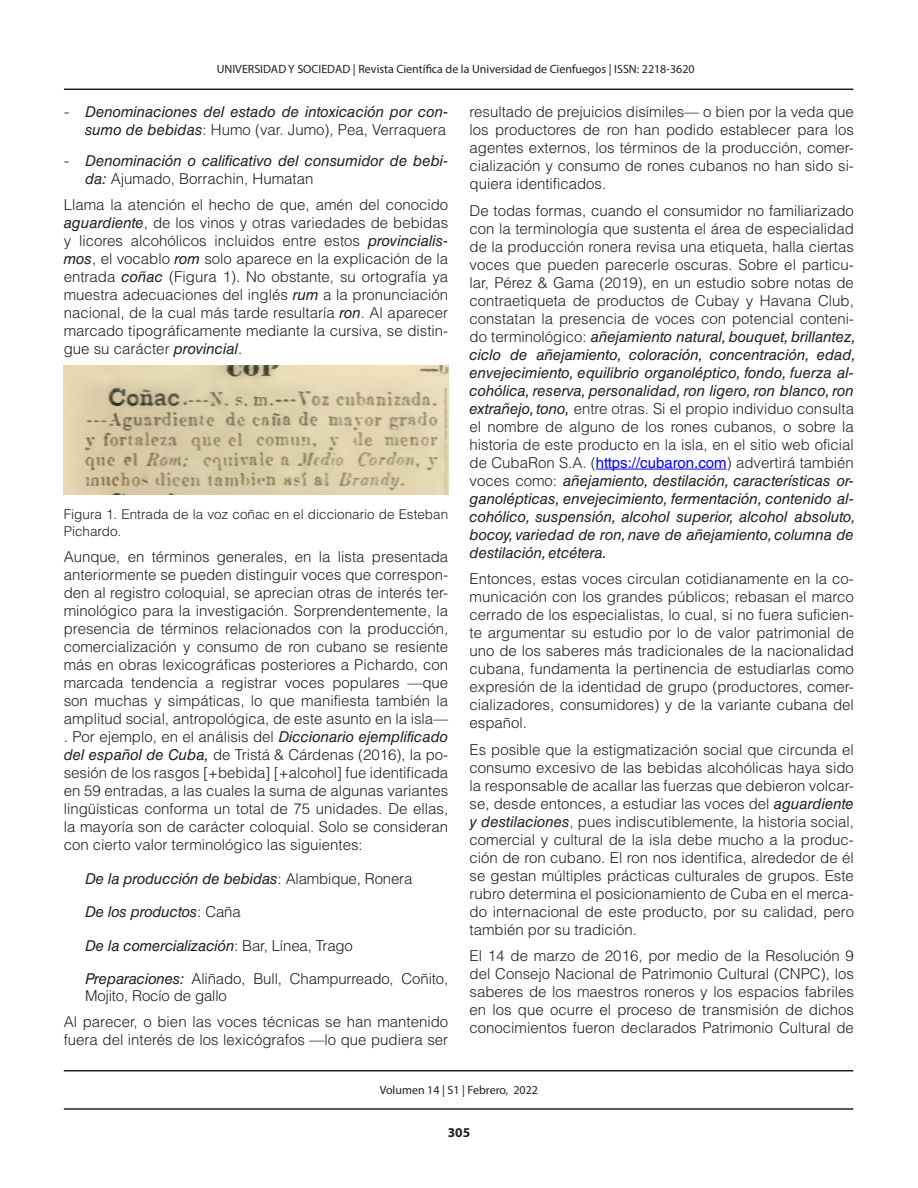
<style>
.page{position:relative;width:918px;height:1188px;background:#fff}
.page>*{position:absolute;margin:0;border:0;box-sizing:border-box;transform-origin:0 0}
.TEXTO{font:300 15px/18px "Helvetica LT Std";color:#231f20;text-align:justify}
.texto_sangria{font:italic 15px/18px "Helvetica LT Std";color:#231f20;text-align:right}
.texto_sangria-2{font:300 15px/16.5px "Helvetica LT Std";letter-spacing:-.01em;color:#231f20}
.pie_de_foto{font:300 13.5px/16.2px "Helvetica LT Std";color:#231f20}
.t1{font:700 13.5px "Myriad Pro";color:#231f20}
.t2{font:12px "Myriad Pro";color:#231f20}
.s1{font-family:"Adobe Caslon Pro";font-style:normal}
.s2{font-weight:300;font-style:normal}
.s3{font-weight:400;font-style:italic}
.s4{font-weight:400;color:#00f}
</style>
<div class="page">
<hr style="left:64px;top:89px;width:789px;height:1px;background:#231f20">
<hr style="left:64px;top:1108px;width:789px;height:2px;background:#231f20">
<hr style="left:64px;top:1070px;width:789px;height:1px;background:#231f20">
<img style="left:64px;top:366px;width:384px;height:129px">
<hr style="left:596px;top:469px;width:131px;height:1px;background:#00f">
<p class="t2" style="left:217px;top:61px;width:479px">UNIVERSIDAD Y SOCIEDAD | Revista Científica de la Universidad de Cienfuegos | ISSN: 2218-3620</p>
<p class="texto_sangria" style="left:64px;top:103px;width:386px"><span class="s1">-</span> Denominaciones del estado de intoxicación por con&shy;sumo de bebidas<span class="s2">: Humo (var. Jumo), Pea, Verraquera</span></p>
<p class="texto_sangria" style="left:85px;top:152px;width:365px;text-align:left;text-indent:-21px"><span class="s1">-</span> Denominación o calificativo del consumidor de bebi&shy;da: <span class="s2">Ajumado, Borrachin, Humatan</span></p>
<p class="TEXTO" style="left:64px;top:196px;width:386px">Llama la atención el hecho de que, amén del conocido <span class="s3">aguardiente</span>, de los vinos y otras variedades de bebidas y licores alcohólicos incluidos entre estos <span class="s3">provincialis&shy;mos</span>, el vocablo <span class="s3">rom</span> solo aparece en la explicación de la entrada <span class="s3">coñac</span> (Figura 1). No obstante, su ortografía ya muestra adecuaciones del inglés <span class="s3">rum</span> a la pronunciación nacional, de la cual más tarde resultaría <span class="s3">ron</span>. Al aparecer marcado tipográficamente mediante la cursiva, se distin&shy;gue su carácter <span class="s3">provincial</span>.</p>
<p class="pie_de_foto" style="left:64px;top:506px;width:386px">Figura 1. Entrada de la voz coñac en el diccionario de Esteban<br>Pichardo.</p>
<p class="TEXTO" style="left:64px;top:548px;width:386px">Aunque, en términos generales, en la lista presentada anteriormente se pueden distinguir voces que correspon&shy;den al registro coloquial, se aprecian otras de interés ter&shy;minológico para la investigación. Sorprendentemente, la presencia de términos relacionados con la producción, comercialización y consumo de ron cubano se resiente más en obras lexicográficas posteriores a Pichardo, con marcada tendencia a registrar voces populares —que son muchas y simpáticas, lo que manifiesta también la amplitud social, antropológica, de este asunto en la isla— . Por ejemplo, en el análisis del <span class="s3">Diccionario ejemplificado del español de Cuba,</span> de Tristá &amp; Cárdenas (2016), la po&shy;sesión de los rasgos [+bebida] [+alcohol] fue identificada en 59 entradas, a las cuales la suma de algunas variantes lingüísticas conforma un total de 75 unidades. De ellas, la mayoría son de carácter coloquial. Solo se consideran con cierto valor terminológico las siguientes:</p>
<p class="texto_sangria" style="left:85px;top:869px;width:329px">De la producción de bebidas<span class="s2">: Alambique, Ronera</span></p>
<p class="texto_sangria" style="left:85px;top:903px;width:157px">De los productos<span class="s2">: Caña</span></p>
<p class="texto_sangria" style="left:85px;top:936px;width:269px">De la comercialización<span class="s2">: Bar, Línea, Trago</span></p>
<p class="texto_sangria-2" style="left:85px;top:970px;width:365px"><span class="s3">Preparaciones:</span> Aliñado, Bull, Champurreado, Coñito,<br>Mojito, Rocío de gallo</p>
<p class="TEXTO" style="left:64px;top:1013px;width:386px">Al parecer, o bien las voces técnicas se han mantenido fuera del interés de los lexicógrafos —lo que pudiera ser</p>
<p class="TEXTO" style="left:470px;top:103px;width:386px">resultado de prejuicios disímiles— o bien por la veda que los productores de ron han podido establecer para los agentes externos, los términos de la producción, comer&shy;cialización y consumo de rones cubanos no han sido si&shy;quiera identificados.</p>
<p class="TEXTO" style="left:470px;top:201px;width:388px;text-align:left">De todas formas, cuando el consumidor no familiarizado con la terminología que sustenta el área de especialidad de la producción ronera revisa una etiqueta, halla ciertas voces que pueden parecerle oscuras. Sobre el particu&shy;lar, Pérez &amp; Gama (2019), en un estudio sobre notas de contraetiqueta de productos de Cubay y Havana Club, constatan la presencia de voces con potencial conteni&shy;do terminológico: <span class="s3">añejamiento natural, bouquet, brillantez, ciclo de añejamiento, coloración, concentración, edad, envejecimiento, equilibrio organoléptico, fondo, fuerza al&shy;cohólica, reserva, personalidad, ron ligero, ron blanco, ron extrañejo, tono,</span> entre otras. Si el propio individuo consulta el nombre de alguno de los rones cubanos, o sobre la historia de este producto en la isla, en el sitio web oficial de CubaRon S.A. (<span class="s4">https://cubaron.com</span>) advertirá también voces como: <span class="s3">añejamiento, destilación, características or&shy;ganolépticas, envejecimiento, fermentación, contenido al&shy;cohólico, suspensión, alcohol superior, alcohol absoluto, bocoy, variedad de ron, nave de añejamiento, columna de destilación, etcétera.</span></p>
<p class="TEXTO" style="left:470px;top:570px;width:386px">Entonces, estas voces circulan cotidianamente en la co&shy;municación con los grandes públicos; rebasan el marco cerrado de los especialistas, lo cual, si no fuera suficien&shy;te argumentar su estudio por lo de valor patrimonial de uno de los saberes más tradicionales de la nacionalidad cubana, fundamenta la pertinencia de estudiarlas como expresión de la identidad de grupo (productores, comer&shy;cializadores, consumidores) y de la variante cubana del español.</p>
<p class="TEXTO" style="left:470px;top:740px;width:386px">Es posible que la estigmatización social que circunda el consumo excesivo de las bebidas alcohólicas haya sido la responsable de acallar las fuerzas que debieron volcar&shy;se, desde entonces, a estudiar las voces del <span class="s3">aguardiente y destilaciones</span>, pues indiscutiblemente, la historia social, comercial y cultural de la isla debe mucho a la produc&shy;ción de ron cubano. El ron nos identifica, alrededor de él se gestan múltiples prácticas culturales de grupos. Este rubro determina el posicionamiento de Cuba en el merca&shy;do internacional de este producto, por su calidad, pero también por su tradición.</p>
<p class="TEXTO" style="left:470px;top:947px;width:386px">El 14 de marzo de 2016, por medio de la Resolución 9 del Consejo Nacional de Patrimonio Cultural (CNPC), los saberes de los maestros roneros y los espacios fabriles en los que ocurre el proceso de transmisión de dichos conocimientos fueron declarados Patrimonio Cultural de</p>
<p class="t2" style="left:380px;top:1083px;width:160px">Volumen 14 | S1 | Febrero, 2022</p>
<p class="t1" style="left:448px;top:1124px;width:24px">305</p>
</div>
